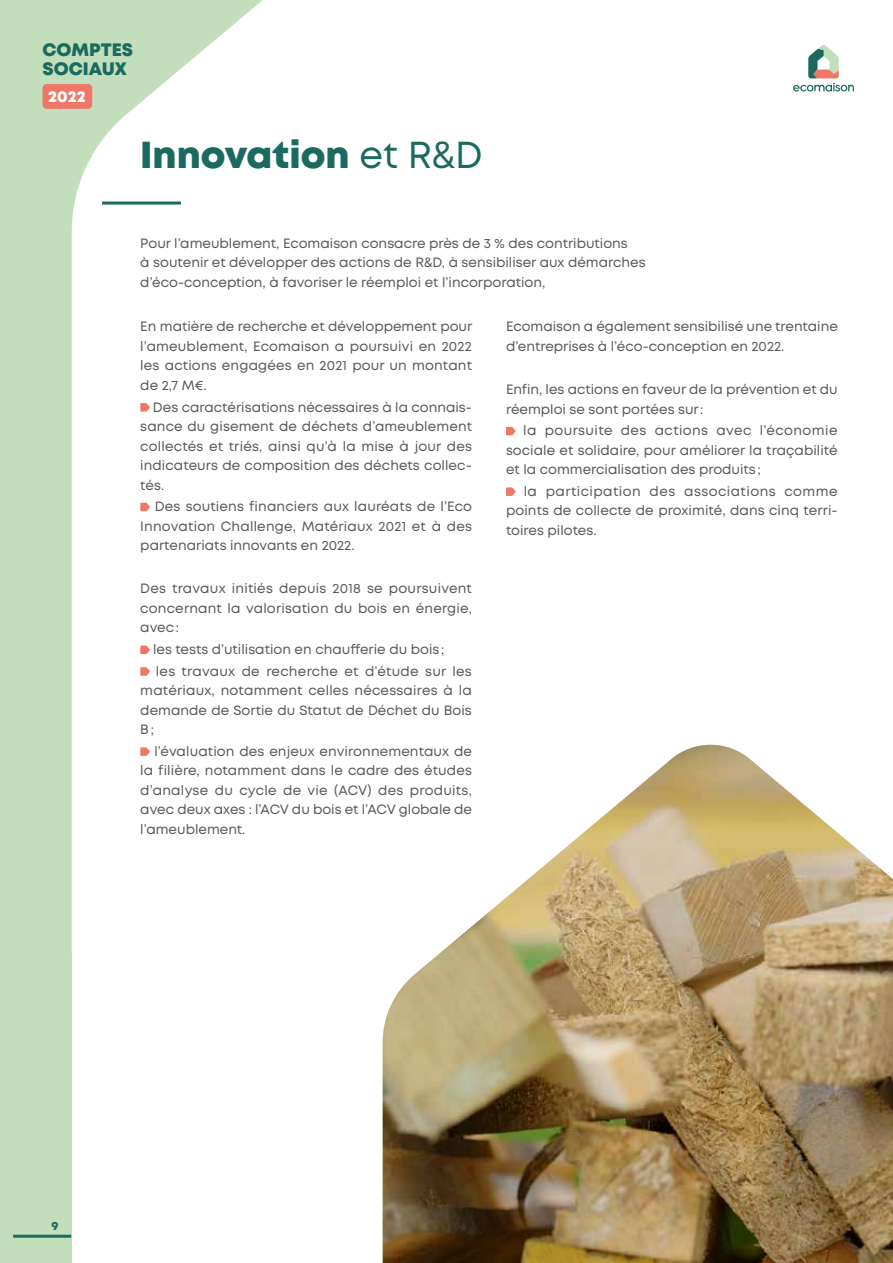
<style>
.page{position:relative;width:893px;height:1263px;background:#c2deba}
.page>*{position:absolute;margin:0;border:0;box-sizing:border-box;transform-origin:0 0}
.t1{font:800 37.5px "Mont";color:#1a6a5f}
.t2{font:800 18px/19.5px "Mont";color:#1a6a5f}
.t3{font:800 15.9px "Mont";color:#fff}
.t4{font:13.5px/19.5px "Mont";color:#575756;text-align:justify}
.t5{font:800 12px "Mont";color:#1a6a5f}
.s1{font-weight:400}
</style>
<div class="page">
<div style="left:72px;top:0;width:821px;height:908px;background:#fff"></div>
<div style="left:43px;top:84px;width:49px;height:25px;background:#ee7767;border-radius:4px"></div>
<svg style="left:793px;top:45px;width:61px;height:47px;background:#d3dbd5"></svg>
<hr style="left:13px;top:1235px;width:58px;height:3px;background:#1a6a5f">
<div style="left:72px;top:908px;width:821px;height:355px;background:#fff"></div>
<hr style="left:102px;top:202px;width:79px;height:3px;background:#1a6a5f">
<svg style="left:140px;top:403px;width:10px;height:9px"></svg>
<svg style="left:140px;top:503px;width:10px;height:8px"></svg>
<svg style="left:140px;top:646px;width:10px;height:8px"></svg>
<svg style="left:140px;top:667px;width:10px;height:9px"></svg>
<svg style="left:140px;top:747px;width:10px;height:9px"></svg>
<svg style="left:506px;top:427px;width:10px;height:8px"></svg>
<svg style="left:506px;top:487px;width:10px;height:9px"></svg>
<img style="left:383px;top:745px;width:510px;height:518px">
<h2 class="t2" style="left:43px;top:40px;width:92px">COMPTES<br>SOCIAUX</h2>
<p class="t3" style="left:48px;top:86px;width:39px">2022</p>
<h1 class="t1" style="left:140px;top:130px;width:344px">Innovation <span class="s1">et R&amp;D</span></h1>
<p class="t4" style="left:140px;top:234px;width:507px;text-align:left">Pour l’ameublement, Ecomaison consacre près de 3 % des contributions<br>à soutenir et développer des actions de R&amp;D, à sensibiliser aux démarches d’éco-conception, à favoriser le réemploi et l’incorporation,</p>
<p class="t4" style="left:140px;top:317px;width:334px">En matière de recherche et développement pour l’ameublement, Ecomaison a poursuivi en 2022 les actions engagées en 2021 pour un montant de 2,7 M€.</p>
<p class="t4" style="left:140px;top:397px;width:333px;text-indent:13px">Des caractérisations nécessaires à la connais&shy;sance du gisement de déchets d’ameublement collectés et triés, ainsi qu’à la mise à jour des indicateurs de composition des déchets collec&shy;tés.</p>
<p class="t4" style="left:140px;top:497px;width:333px;text-indent:14px">Des soutiens financiers aux lauréats de l’Eco Innovation Challenge, Matériaux 2021 et à des partenariats innovants en 2022.</p>
<p class="t4" style="left:140px;top:579px;width:333px">Des travaux initiés depuis 2018 se poursuivent concernant la valorisation du bois en énergie, avec:</p>
<p class="t4" style="left:153px;top:639px;width:320px;line-height:21.6px">les tests d’utilisation en chaufferie du bois;<br>les travaux de recherche et d’étude sur les</p>
<p class="t4" style="left:140px;top:681px;width:333px">matériaux, notamment celles nécessaires à la demande de Sortie du Statut de Déchet du Bois B;</p>
<p class="t4" style="left:140px;top:741px;width:333px;text-indent:14px">l’évaluation des enjeux environnementaux de la filière, notamment dans le cadre des études d’analyse du cycle de vie (ACV) des produits, avec deux axes : l’ACV du bois et l’ACV globale de l’ameublement.</p>
<p class="t4" style="left:506px;top:317px;width:333px">Ecomaison a également sensibilisé une trentaine d’entreprises à l’éco-conception en 2022.</p>
<p class="t4" style="left:506px;top:380px;width:333px">Enfin, les actions en faveur de la prévention et du réemploi se sont portées sur:</p>
<p class="t4" style="left:506px;top:421px;width:333px;text-indent:17px">la poursuite des actions avec l’économie sociale et solidaire, pour améliorer la traçabilité et la commercialisation des produits;</p>
<p class="t4" style="left:506px;top:482px;width:333px;text-indent:18px">la participation des associations comme points de collecte de proximité, dans cinq terri&shy;toires pilotes.</p>
<p class="t5" style="left:51px;top:1218px;width:8px">9</p>
</div>
